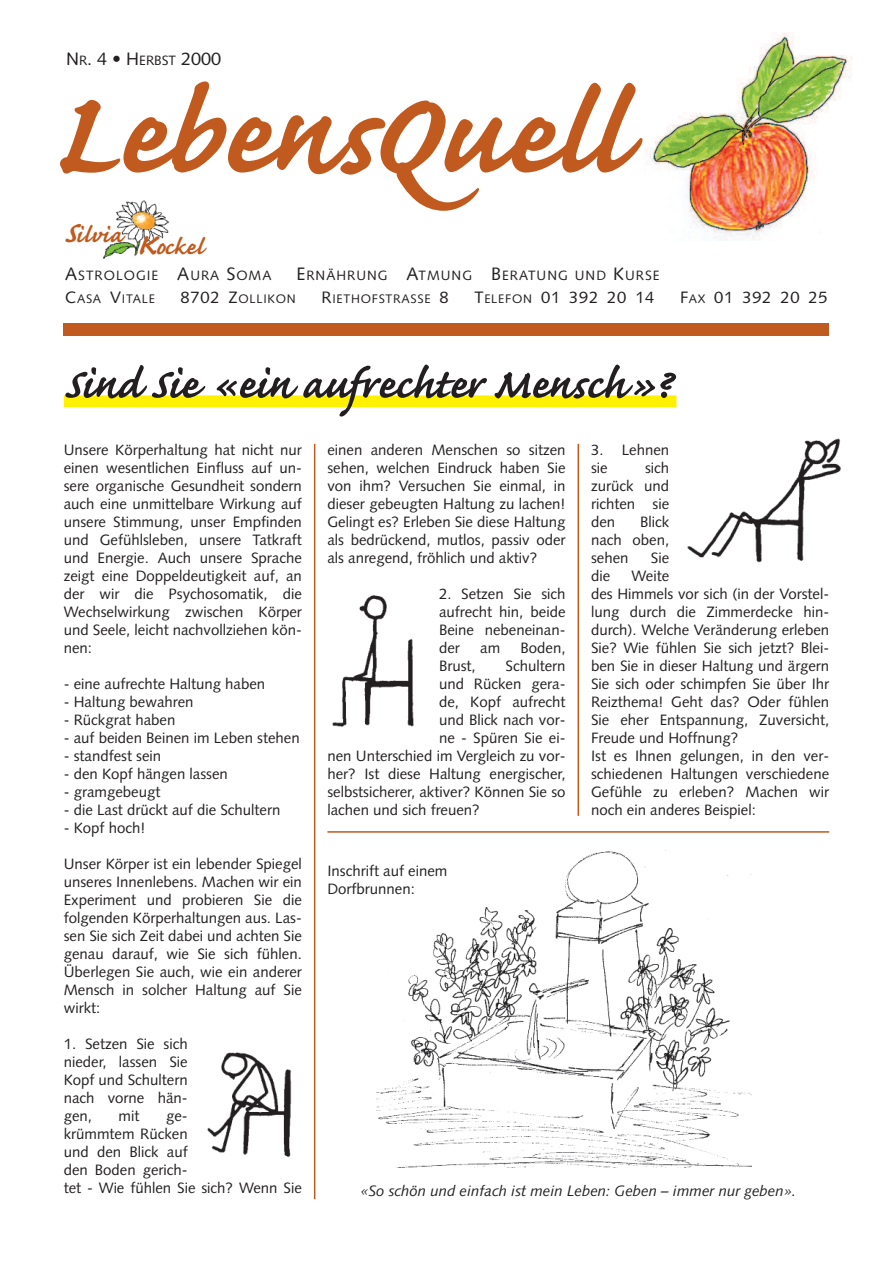
<style>
.page{position:relative;width:893px;height:1263px;background:#fff}
.page>*{position:absolute;margin:0;border:0;box-sizing:border-box;transform-origin:0 0}
.t1{font:700 150px "Caflisch Script";letter-spacing:-.005em;color:#c05a1e}
.t2{font:700 54px "Caflisch Script";letter-spacing:-.005em;color:#231f20}
.t3{font:700 29.25px "Caflisch Script";letter-spacing:.015em;color:#c05a1e}
.t4{font:18px "Syntax";color:#231f20}
.t5{font:16.5px "Syntax";letter-spacing:.045em;color:#231f20}
.t6{font:15px/18px "Syntax";color:#231f20;text-align:justify}
.t7{font:italic 15px "Syntax";color:#231f20}
.t8{font:13.5px "Syntax";letter-spacing:.075em;color:#231f20}
.t9{font:12.3px "Syntax";letter-spacing:.06em;color:#231f20}
.s1{font-size:13.5px}
.s2{font-size:38.25px}
.s3{font-size:18px}
.s4{font-size:16.5px}
.s5{font-size:12.3px}
</style>
<div class="page">
<img style="left:645px;top:32px;width:207px;height:209px">
<img style="left:103px;top:200px;width:67px;height:59px">
<div style="left:64px;top:323px;width:765px;height:13px;background:#c05a1e"></div>
<hr style="left:314px;top:444px;width:1px;height:755px;background:#c05a1e">
<div style="left:64px;top:395px;width:612px;height:12px;background:#fff101"></div>
<hr style="left:578px;top:444px;width:1px;height:372px;background:#c05a1e">
<hr style="left:327px;top:831px;width:502px;height:2px;background:#c05a1e">
<img style="left:377px;top:851px;width:375px;height:316px">
<img style="left:207px;top:1052px;width:85px;height:105px">
<img style="left:332px;top:595px;width:82px;height:132px">
<img style="left:687px;top:438px;width:154px;height:125px">
<p class="t4" style="left:66px;top:51px;width:157px">N<span class="s1">R</span>. 4 • H<span class="s1">ERBST</span> 2000</p>
<h1 class="t1" style="left:51px;top:32px;width:576px">LebensQuell</h1>
<h3 class="t3" style="left:64px;top:221px;width:140px"><sup>S</sup>ilvia <span class="s2">K</span>ockel</h3>
<p class="t8" style="left:65px;top:270px;width:208px"><span class="s3">A</span>STROLOGIE <span class="s3">A</span>URA <span class="s3">S</span>OMA</p>
<p class="t8" style="left:296px;top:270px;width:365px"><span class="s3">E</span>RNÄHRUNG <span class="s3">A</span>TMUNG <span class="s3">B</span>ERATUNG UND <span class="s3">K</span>URSE</p>
<p class="t9" style="left:65px;top:294px;width:91px"><span class="s4">C</span>ASA <span class="s4">V</span>ITALE</p>
<p class="t9" style="left:181px;top:294px;width:117px"><span class="s4">8702 Z</span>OLLIKON</p>
<p class="t9" style="left:322px;top:294px;width:129px"><span class="s4">R</span>IETHOFSTRASSE <span class="s4">8</span></p>
<p class="t5" style="left:474px;top:290px;width:182px">T<span class="s5">ELEFON</span> 01 392 20 14</p>
<p class="t5" style="left:680px;top:290px;width:149px">F<span class="s5">AX</span> 01 392 20 25</p>
<h2 class="t2" style="left:64px;top:347px;width:608px">Sind Sie «ein aufrechter Mensch»?</h2>
<p class="t6" style="left:327px;top:442px;width:240px">einen anderen Menschen so sitzen sehen, welchen Eindruck haben Sie von ihm? Versuchen Sie einmal, in dieser gebeugten Haltung zu lachen!<br>Gelingt es? Erleben Sie diese Haltung als bedrückend, mutlos, passiv oder als anregend, fröhlich und aktiv?</p>
<p class="t6" style="left:439px;top:586px;width:128px">2. Setzen Sie sich aufrecht hin, beide Beine nebeneinan&shy;der</p>
<p class="t6" style="left:591px;top:442px;width:80px">3. Lehnen sie</p>
<p class="t6" style="left:64px;top:442px;width:240px">Unsere Körperhaltung hat nicht nur einen wesentlichen Einfluss auf un&shy;sere organische Gesundheit sondern auch eine unmittelbare Wirkung auf unsere Stimmung, unser Empfinden und Gefühlsleben, unsere Tatkraft und Energie. Auch unsere Sprache zeigt eine Doppeldeutigkeit auf, an der wir die Psychosomatik, die Wechselwirkung zwischen Körper und Seele, leicht nachvollziehen kön&shy;nen:</p>
<p class="t6" style="left:64px;top:676px;width:203px">- eine aufrechte Haltung haben</p>
<p class="t6" style="left:64px;top:694px;width:131px">- Haltung bewahren</p>
<p class="t6" style="left:64px;top:712px;width:113px">- Rückgrat haben</p>
<p class="t6" style="left:64px;top:730px;width:237px">- auf beiden Beinen im Leben stehen</p>
<p class="t6" style="left:64px;top:748px;width:99px">- standfest sein</p>
<p class="t6" style="left:64px;top:766px;width:166px">- den Kopf hängen lassen</p>
<p class="t6" style="left:64px;top:784px;width:98px">- gramgebeugt</p>
<p class="t6" style="left:64px;top:802px;width:218px">- die Last drückt auf die Schultern</p>
<p class="t6" style="left:64px;top:820px;width:83px">- Kopf hoch!</p>
<p class="t6" style="left:64px;top:856px;width:240px">Unser Körper ist ein lebender Spiegel unseres Innenlebens. Machen wir ein Experiment und probieren Sie die folgenden Körperhaltungen aus. Las&shy;sen Sie sich Zeit dabei und achten Sie genau darauf, wie Sie sich fühlen.<br>Überlegen Sie auch, wie ein anderer Mensch in solcher Haltung auf Sie wirkt:</p>
<p class="t6" style="left:64px;top:1036px;width:125px">1. Setzen Sie sich nieder, lassen Sie Kopf und Schultern nach vorne hän&shy;gen,</p>
<p class="t6" style="left:591px;top:460px;width:80px;text-indent:54px">sich zurück und richten sie den</p>
<p class="t6" style="left:591px;top:514px;width:80px;text-indent:49px">Blick nach oben, sehen</p>
<p class="t6" style="left:651px;top:550px;width:20px">Sie</p>
<p class="t6" style="left:591px;top:568px;width:21px">die</p>
<p class="t6" style="left:591px;top:568px;width:240px;text-align:left;text-indent:40px">Weite<br>des Himmels vor sich (in der Vorstel&shy;lung durch die Zimmerdecke hin&shy;durch). Welche Veränderung erleben<br>Sie? Wie fühlen Sie sich jetzt? Blei&shy;ben Sie in dieser Haltung und ärgern<br>Sie sich oder schimpfen Sie über Ihr<br>Reizthema! Geht das? Oder fühlen<br>Sie eher Entspannung, Zuversicht,<br>Freude und Hoffnung?<br>Ist es Ihnen gelungen, in den ver&shy;schiedenen Haltungen verschiedene<br>Gefühle zu erleben? Machen wir noch ein anderes Beispiel:</p>
<p class="t6" style="left:480px;top:640px;width:22px">am</p>
<p class="t6" style="left:520px;top:640px;width:47px">Boden,</p>
<p class="t6" style="left:439px;top:658px;width:38px">Brust,</p>
<p class="t6" style="left:506px;top:658px;width:61px">Schultern</p>
<p class="t6" style="left:439px;top:676px;width:128px">und Rücken gera-</p>
<p class="t6" style="left:439px;top:694px;width:128px">de, Kopf aufrecht</p>
<p class="t6" style="left:439px;top:712px;width:128px">und Blick nach vor-</p>
<p class="t6" style="left:439px;top:730px;width:128px">ne - Spüren Sie ei-</p>
<p class="t6" style="left:327px;top:748px;width:240px">nen Unterschied im Vergleich zu vor-</p>
<p class="t6" style="left:327px;top:766px;width:240px">her? Ist diese Haltung energischer,</p>
<p class="t6" style="left:327px;top:784px;width:240px">selbstsicherer, aktiver? Können Sie so</p>
<p class="t6" style="left:327px;top:802px;width:154px">lachen und sich freuen?</p>
<p class="t6" style="left:327px;top:863px;width:121px">Inschrift auf einem<br>Dorfbrunnen:</p>
<p class="t6" style="left:119px;top:1108px;width:22px">mit</p>
<p class="t6" style="left:64px;top:1108px;width:240px;text-align:left;text-indent:102px">ge-<br>krümmtem Rücken<br>und den Blick auf<br>den Boden gerich-<br>tet - Wie fühlen Sie sich? Wenn Sie</p>
<p class="t7" style="left:360px;top:1184px;width:437px">«So schön und einfach ist mein Leben: Geben – immer nur geben».</p>
</div>
